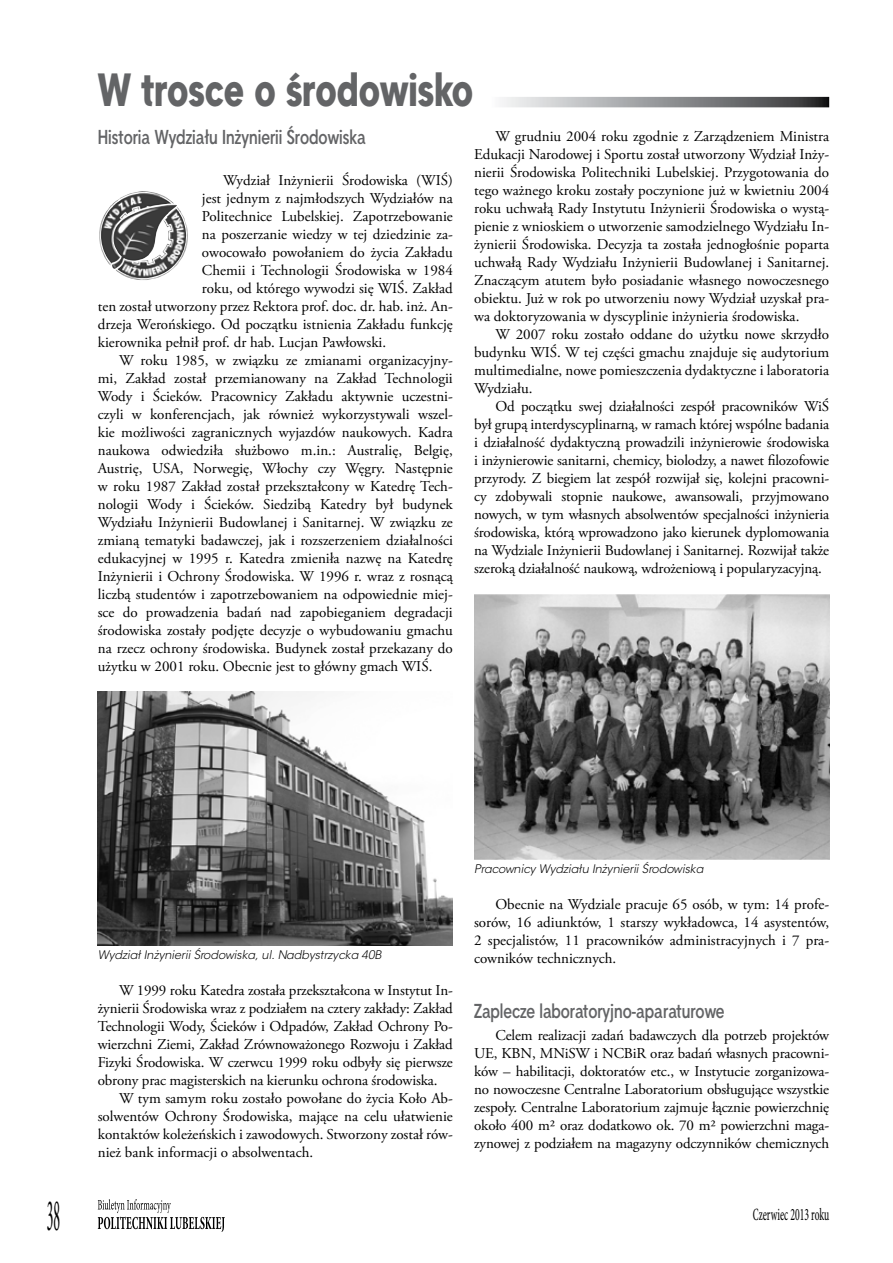
<style>
.page{position:relative;width:893px;height:1263px;background:#fff}
.page>*{position:absolute;margin:0;border:0;box-sizing:border-box;transform-origin:0 0}
.t1{font:45px "Straight Cnd EFN Heavy";color:#636466}
.t2{font:condensed 45px "Minion Pro";color:#000;scale:.33 1}
.t3{font:700 19.5px "Straight Cnd EFN";color:#636466}
.t4{font:condensed 17.4px "Minion Pro";color:#000;scale:.6 1}
.t5{font:15px/18px "Adobe Garamond Pro";color:#000;text-align:justify}
.t6{font:italic 12px "Straight EFN";color:#000}
</style>
<div class="page">
<svg style="left:98px;top:1199px;width:127px;height:33px"></svg>
<img style="left:98px;top:692px;width:355px;height:253px">
<img style="left:474px;top:594px;width:355px;height:265px">
<svg style="left:502px;top:97px;width:327px;height:10px;background:#8f9193"></svg>
<img style="left:99px;top:191px;width:75px;height:78px">
<h1 class="t1" style="left:98px;top:62px;width:377px">W trosce o środowisko</h1>
<h2 class="t3" style="left:98px;top:126px;width:270px">Historia Wydziału Inżynierii Środowiska</h2>
<p class="t5" style="left:223px;top:171px;width:231px">Wydział Inżynierii Środowiska (WIŚ)</p>
<p class="t5" style="left:202px;top:189px;width:252px">jest jednym z najmłodszych Wydziałów na</p>
<p class="t5" style="left:202px;top:207px;width:252px">Politechnice Lubelskiej. Zapotrzebowanie</p>
<p class="t5" style="left:202px;top:225px;width:252px">na poszerzanie wiedzy w tej dziedzinie za-</p>
<p class="t5" style="left:202px;top:243px;width:252px">owocowało powołaniem do życia Zakładu</p>
<p class="t5" style="left:202px;top:261px;width:252px">Chemii i Technologii Środowiska w 1984</p>
<p class="t5" style="left:202px;top:279px;width:252px">roku, od którego wywodzi się WIŚ. Zakład</p>
<p class="t5" style="left:98px;top:297px;width:357px">ten został utworzony przez Rektora prof. doc. dr. hab. inż. An-</p>
<p class="t5" style="left:98px;top:315px;width:357px">drzeja Werońskiego. Od początku istnienia Zakładu funkcję</p>
<p class="t5" style="left:98px;top:333px;width:290px">kierownika pełnił prof. dr hab. Lucjan Pawłowski.</p>
<p class="t5" style="left:119px;top:351px;width:335px">W roku 1985, w związku ze zmianami organizacyjny-</p>
<p class="t5" style="left:98px;top:369px;width:357px">mi, Zakład został przemianowany na Zakład Technologii</p>
<p class="t5" style="left:98px;top:387px;width:357px">Wody i Ścieków. Pracownicy Zakładu aktywnie uczestni-</p>
<p class="t5" style="left:98px;top:405px;width:357px">czyli w konferencjach, jak również wykorzystywali wszel-</p>
<p class="t5" style="left:98px;top:423px;width:357px">kie możliwości zagranicznych wyjazdów naukowych. Kadra</p>
<p class="t5" style="left:98px;top:441px;width:357px">naukowa odwiedziła służbowo m.in.: Australię, Belgię,</p>
<p class="t5" style="left:98px;top:459px;width:357px">Austrię, USA, Norwegię, Włochy czy Węgry. Następnie</p>
<p class="t5" style="left:98px;top:477px;width:357px">w roku 1987 Zakład został przekształcony w Katedrę Tech-</p>
<p class="t5" style="left:98px;top:495px;width:357px">nologii Wody i Ścieków. Siedzibą Katedry był budynek</p>
<p class="t5" style="left:98px;top:513px;width:357px">Wydziału Inżynierii Budowlanej i Sanitarnej. W związku ze</p>
<p class="t5" style="left:98px;top:531px;width:357px">zmianą tematyki badawczej, jak i rozszerzeniem działalności</p>
<p class="t5" style="left:98px;top:549px;width:357px">edukacyjnej w 1995 r. Katedra zmieniła nazwę na Katedrę</p>
<p class="t5" style="left:98px;top:567px;width:357px">Inżynierii i Ochrony Środowiska. W 1996 r. wraz z rosnącą</p>
<p class="t5" style="left:98px;top:585px;width:357px">liczbą studentów i zapotrzebowaniem na odpowiednie miej-</p>
<p class="t5" style="left:98px;top:603px;width:357px">sce do prowadzenia badań nad zapobieganiem degradacji</p>
<p class="t5" style="left:98px;top:621px;width:357px">środowiska zostały podjęte decyzje o wybudowaniu gmachu</p>
<p class="t5" style="left:98px;top:639px;width:357px">na rzecz ochrony środowiska. Budynek został przekazany do</p>
<p class="t5" style="left:98px;top:657px;width:336px">użytku w 2001 roku. Obecnie jest to główny gmach WIŚ.</p>
<p class="t5" style="left:474px;top:127px;width:357px;text-indent:21px">W grudniu 2004 roku zgodnie z Zarządzeniem Ministra Edukacji Narodowej i Sportu został utworzony Wydział Inży&shy;nierii Środowiska Politechniki Lubelskiej. Przygotowania do tego ważnego kroku zostały poczynione już w kwietniu 2004 roku uchwałą Rady Instytutu Inżynierii Środowiska o wystą&shy;pienie z wnioskiem o utworzenie samodzielnego Wydziału In&shy;żynierii Środowiska. Decyzja ta została jednogłośnie poparta uchwałą Rady Wydziału Inżynierii Budowlanej i Sanitarnej.<br>Znaczącym atutem było posiadanie własnego nowoczesnego obiektu. Już w rok po utworzeniu nowy Wydział uzyskał pra&shy;wa doktoryzowania w dyscyplinie inżynieria środowiska.</p>
<p class="t5" style="left:474px;top:325px;width:357px;text-indent:21px">W 2007 roku zostało oddane do użytku nowe skrzydło budynku WIŚ. W tej części gmachu znajduje się audytorium multimedialne, nowe pomieszczenia dydaktyczne i laboratoria Wydziału.</p>
<p class="t5" style="left:474px;top:397px;width:357px;text-indent:21px">Od początku swej działalności zespół pracowników WiŚ był grupą interdyscyplinarną, w ramach której wspólne badania i działalność dydaktyczną prowadzili inżynierowie środowiska i inżynierowie sanitarni, chemicy, biolodzy, a nawet filozofowie przyrody. Z biegiem lat zespół rozwijał się, kolejni pracowni&shy;cy zdobywali stopnie naukowe, awansowali, przyjmowano nowych, w tym własnych absolwentów specjalności inżynieria środowiska, którą wprowadzono jako kierunek dyplomowania na Wydziale Inżynierii Budowlanej i Sanitarnej. Rozwijał także szeroką działalność naukową, wdrożeniową i popularyzacyjną.</p>
<p class="t6" style="left:98px;top:948px;width:285px">Wydział Inżynierii Środowiska, ul. Nadbystrzycka 40B</p>
<p class="t5" style="left:98px;top:982px;width:357px;text-indent:21px">W 1999 roku Katedra została przekształcona w Instytut In&shy;żynierii Środowiska wraz z podziałem na cztery zakłady: Zakład Technologii Wody, Ścieków i Odpadów, Zakład Ochrony Po&shy;wierzchni Ziemi, Zakład Zrównoważonego Rozwoju i Zakład Fizyki Środowiska. W czerwcu 1999 roku odbyły się pierwsze obrony prac magisterskich na kierunku ochrona środowiska.</p>
<p class="t5" style="left:98px;top:1090px;width:357px;text-indent:21px">W tym samym roku zostało powołane do życia Koło Ab&shy;solwentów Ochrony Środowiska, mające na celu ułatwienie kontaktów koleżeńskich i zawodowych. Stworzony został rów&shy;nież bank informacji o absolwentach.</p>
<p class="t6" style="left:474px;top:862px;width:231px">Pracownicy Wydziału Inżynierii Środowiska</p>
<p class="t5" style="left:474px;top:896px;width:357px;text-indent:21px">Obecnie na Wydziale pracuje 65 osób, w tym: 14 profe&shy;sorów, 16 adiunktów, 1 starszy wykładowca, 14 asystentów, 2 specjalistów, 11 pracowników administracyjnych i 7 pra&shy;cowników technicznych.</p>
<h2 class="t3" style="left:474px;top:999px;width:252px">Zaplecze laboratoryjno-aparaturowe</h2>
<p class="t5" style="left:474px;top:1026px;width:357px;text-indent:21px">Celem realizacji zadań badawczych dla potrzeb projektów UE, KBN, MNiSW i NCBiR oraz badań własnych pracowni&shy;ków – habilitacji, doktoratów etc., w Instytucie zorganizowa&shy;no nowoczesne Centralne Laboratorium obsługujące wszystkie zespoły. Centralne Laboratorium zajmuje łącznie powierzchnię około 400 m2 oraz dodatkowo ok. 70 m2 powierzchni maga&shy;zynowej z podziałem na magazyny odczynników chemicznych</p>
<h1 class="t2" style="left:47px;top:1188px;width:42px">38</h1>
<p class="t4" style="left:753px;top:1203px;width:129px">Czerwiec 2013 roku</p>
</div>
